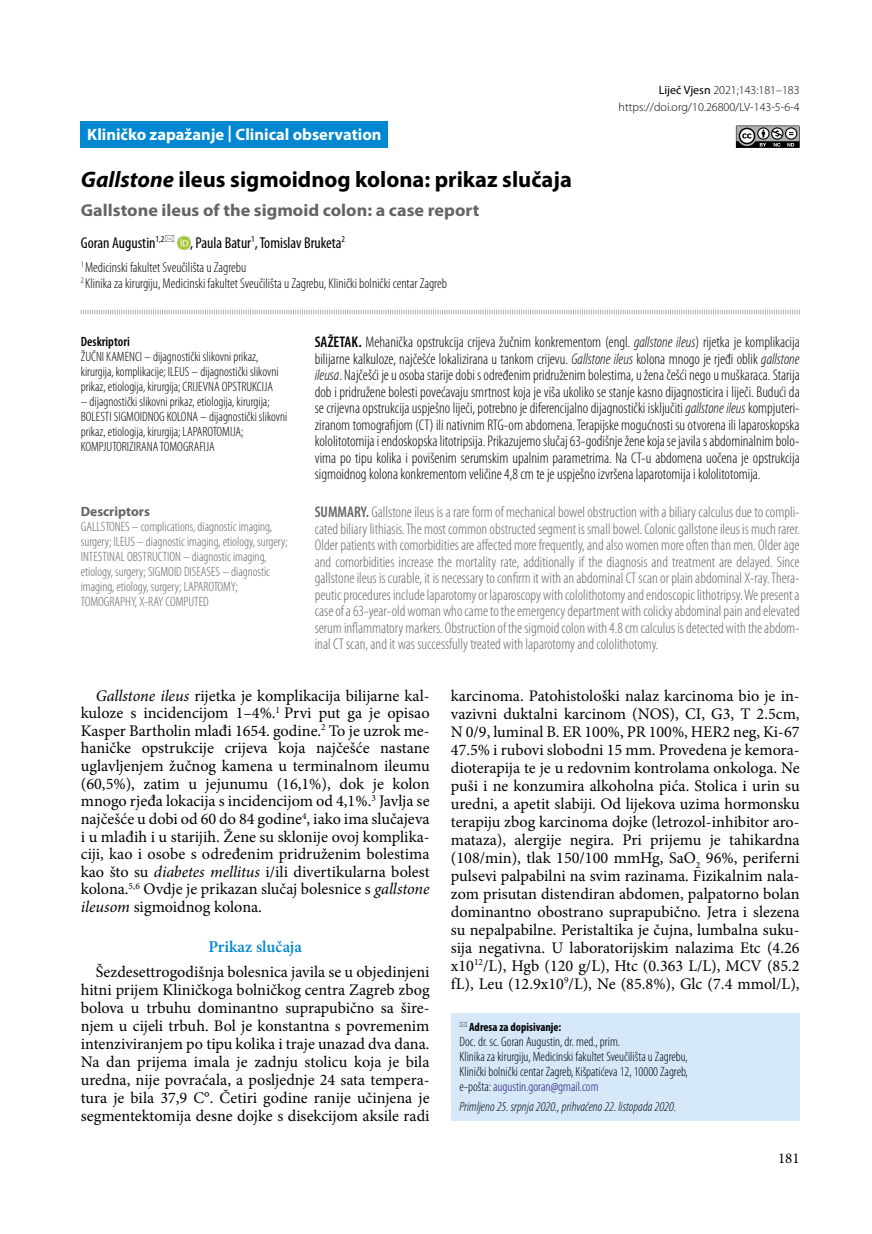
<style>
.page{position:relative;width:872px;height:1234px;background:#fff}
.page>*{position:absolute;margin:0;border:0;box-sizing:border-box;transform-origin:0 0}
.t1{font:700 22.5px "Myriad Pro";color:#000}
.t2{font:700 17.25px "Myriad Pro";color:#646365;scale:1.05 1}
.t3{font:700 16.5px "Myriad Pro";color:#fff}
.t4{font:600 16.5px "Minion Pro";color:#0087d1}
.t5{font:16.2px/18px "Minion Pro";color:#000;text-align:justify}
.t6{font:condensed 15.75px "Myriad Pro";color:#000}
.t7{font:300 condensed 15.45px/16.5px "Myriad Pro";color:#000;text-align:justify}
.t8{font:300 condensed 15.45px/16.5px "Myriad Pro";color:#646365;text-align:justify}
.t9{font:15px "Minion Pro";color:#000}
.t10{font:300 condensed 14.25px/15.8px "Myriad Pro";color:#000}
.t11{font:300 condensed 13.5px/15px "Myriad Pro";color:#000}
.t12{font:300 condensed 13.5px/15px "Myriad Pro";color:#646365}
.t13{font:italic 300 condensed 13.5px "Myriad Pro";color:#000}
.t14{font:600 condensed 13.5px "Myriad Pro";color:#000}
.t15{font:700 13.5px "Myriad Pro";color:#646365}
.t16{font:300 12px/16.5px "Myriad Pro";color:#000;text-align:right}
.t17{font:700 condensed 12px "Myriad Pro";color:#000}
.s1{font-style:italic}
.s2{font-weight:400}
.s3{font-weight:600}
.s4{color:#231177}
</style>
<div class="page">
<svg style="left:736px;top:125px;width:63px;height:23px"></svg>
<div style="left:451px;top:1013px;width:348px;height:107px;background:#d5e9f9"></div>
<div style="left:81px;top:121px;width:307px;height:27px;background:#0087d1"></div>
<svg style="left:80px;top:309px;width:720px;height:6px"></svg>
<svg style="left:177px;top:236px;width:13px;height:13px"></svg>
<p class="t3" style="left:87px;top:123px;width:296px">Kliničko zapažanje | Clinical observation</p>
<h1 class="t1" style="left:81px;top:165px;width:492px"><span class="s1">Gallstone</span> ileus sigmoidnog kolona: prikaz slučaja</h1>
<p class="t2" style="left:81px;top:199px;width:381px">Gallstone ileus of the sigmoid colon: a case report</p>
<p class="t6" style="left:81px;top:233px;width:85px">Goran Augustin<sup>1,2</sup></p>
<p class="t6" style="left:190px;top:233px;width:157px">, Paula Batur<sup>1</sup>, Tomislav Bruketa<sup>2</sup></p>
<p class="t10" style="left:81px;top:259px;width:368px"><sup>1</sup> Medicinski fakultet Sveučilišta u Zagrebu<br><sup>2</sup> Klinika za kirurgiju, Medicinski fakultet Sveučilišta u Zagrebu, Klinički bolnički centar Zagreb</p>
<p class="t16" style="left:618px;top:82px;width:182px"><span class="s2">Liječ Vjesn</span> 2021;143:181–183 https://doi.org/10.26800/LV-143-5-6-4</p>
<p class="t14" style="left:81px;top:333px;width:50px">Deskriptori</p>
<p class="t11" style="left:81px;top:348px;width:199px">ŽUČNI KAMENCI – dijagnostički slikovni prikaz, kirurgija, komplikacije; ILEUS – dijagnostički slikovni prikaz, etiologija, kirurgija; CRIJEVNA OPSTRUKCIJA</p>
<p class="t11" style="left:81px;top:393px;width:208px">– dijagnostički slikovni prikaz, etiologija, kirurgija; BOLESTI SIGMOIDNOG KOLONA – dijagnostički slikovni prikaz, etiologija, kirurgija; LAPAROTOMIJA; KOMPJUTORIZIRANA TOMOGRAFIJA</p>
<p class="t7" style="left:315px;top:333px;width:486px"><span class="s3">SAŽETAK.</span> Mehanička opstrukcija crijeva žučnim konkrementom (engl. <span class="s1">gallstone ileus</span>) rijetka je komplikacija bilijarne kalkuloze, najčešće lokalizirana u tankom crijevu. <span class="s1">Gallstone ileus</span> kolona mnogo je rjeđi oblik <span class="s1">gallstone ileusa</span>. Najčešći je u osoba starije dobi s određenim pridruženim bolestima, u žena češći nego u muškaraca. Starija dob i pridružene bolesti povećavaju smrtnost koja je viša ukoliko se stanje kasno dijagnosticira i liječi. Budući da se crijevna opstrukcija uspješno liječi, potrebno je diferencijalno dijagnostički isključiti <span class="s1">gallstone ileus</span> kompjuteri&shy;ziranom tomografijom (CT) ili nativnim RTG-om abdomena. Terapijske mogućnosti su otvorena ili laparoskopska kololitotomija i endoskopska litotripsija. Prikazujemo slučaj 63-godišnje žene koja se javila s abdominalnim bolo&shy;vima po tipu kolika i povišenim serumskim upalnim parametrima. Na CT-u abdomena uočena je opstrukcija sigmoidnog kolona konkrementom veličine 4,8 cm te je uspješno izvršena laparotomija i kololitotomija.</p>
<p class="t15" style="left:81px;top:502px;width:71px">Descriptors</p>
<p class="t12" style="left:81px;top:518px;width:208px">GALLSTONES – complications, diagnostic imaging, surgery; ILEUS – diagnostic imaging, etiology, surgery; INTESTINAL OBSTRUCTION – diagnostic imaging, etiology, surgery; SIGMOID DISEASES – diagnostic imaging, etiology, surgery; LAPAROTOMY; TOMOGRAPHY, X-RAY COMPUTED</p>
<p class="t8" style="left:315px;top:504px;width:486px"><span class="s3">SUMMARY.</span> Gallstone ileus is a rare form of mechanical bowel obstruction with a biliary calculus due to compli&shy;cated biliary lithiasis. The most common obstructed segment is small bowel. Colonic gallstone ileus is much rarer.<br>Older patients with comorbidities are affected more frequently, and also women more often than men. Older age and comorbidities increase the mortality rate, additionally if the diagnosis and treatment are delayed. Since gallstone ileus is curable, it is necessary to confirm it with an abdominal CT scan or plain abdominal X-ray. Thera&shy;peutic procedures include laparotomy or laparoscopy with cololithotomy and endoscopic lithotripsy. We present a case of a 63-year-old woman who came to the emergency department with colicky abdominal pain and elevated serum inflammatory markers. Obstruction of the sigmoid colon with 4.8 cm calculus is detected with the abdom&shy;inal CT scan, and it was successfully treated with laparotomy and cololithotomy.</p>
<p class="t5" style="left:81px;top:686px;width:350px;line-height:17.5px;text-indent:15px"><span class="s1">Gallstone ileus</span> rijetka je komplikacija bilijarne kal&shy;kuloze s incidencijom 1–4%.<sup>1</sup> Prvi put ga je opisao Kasper Bartholin mlađi 1654. godine.<sup>2</sup> To je uzrok me&shy;haničke opstrukcije crijeva koja najčešće nastane uglavljenjem žučnog kamena u terminalnom ileumu (60,5%), zatim u jejunumu (16,1%), dok je kolon mnogo rjeđa lokacija s incidencijom od 4,1%.<sup>3</sup> Javlja se najčešće u dobi od 60 do 84 godine<sup>4</sup>, iako ima slučajeva i u mlađih i u starijih. Žene su sklonije ovoj komplika&shy;ciji, kao i osobe s određenim pridruženim bolestima kao što su <span class="s1">diabetes mellitus</span> i/ili divertikularna bolest kolona.<sup>5,6</sup> Ovdje je prikazan slučaj bolesnice s <span class="s1">gallstone ileusom</span> sigmoidnog kolona.</p>
<p class="t4" style="left:208px;top:934px;width:95px">Prikaz slučaja</p>
<p class="t5" style="left:81px;top:962px;width:350px;text-indent:15px">Šezdesettrogodišnja bolesnica javila se u objedinjeni hitni prijem Kliničkoga bolničkog centra Zagreb zbog bolova u trbuhu dominantno suprapubično sa šire&shy;njem u cijeli trbuh. Bol je konstantna s povremenim intenziviranjem po tipu kolika i traje unazad dva dana.<br>Na dan prijema imala je zadnju stolicu koja je bila uredna, nije povraćala, a posljednje 24 sata tempera&shy;tura je bila 37,9 C°. Četiri godine ranije učinjena je segmentektomija desne dojke s disekcijom aksile radi</p>
<p class="t5" style="left:451px;top:686px;width:350px">karcinoma. Patohistološki nalaz karcinoma bio je in&shy;vazivni duktalni karcinom (NOS), CI, G3, T 2.5cm, N 0/9, luminal B. ER 100%, PR 100%, HER2 neg, Ki-67<br>47.5% i rubovi slobodni 15 mm. Provedena je kemora&shy;dioterapija te je u redovnim kontrolama onkologa. Ne puši i ne konzumira alkoholna pića. Stolica i urin su uredni, a apetit slabiji. Od lijekova uzima hormonsku terapiju zbog karcinoma dojke (letrozol-inhibitor aro&shy;mataza), alergije negira. Pri prijemu je tahikardna (108/min), tlak 150/100 mmHg, SaO<sub>2</sub> 96%, periferni pulsevi palpabilni na svim razinama. Fizikalnim nala&shy;zom prisutan distendiran abdomen, palpatorno bolan dominantno obostrano suprapubično. Jetra i slezena su nepalpabilne. Peristaltika je čujna, lumbalna suku&shy;sija negativna. U laboratorijskim nalazima Etc (4.26 x10<sup>12</sup>/L), Hgb (120 g/L), Htc (0.363 L/L), MCV (85.2 fL), Leu (12.9x10<sup>9</sup>/L), Ne (85.8%), Glc (7.4 mmol/L),</p>
<p class="t17" style="left:469px;top:1019px;width:94px">Adresa za dopisivanje:</p>
<p class="t11" style="left:459px;top:1033px;width:230px">Doc. dr. sc. Goran Augustin, dr. med., prim.<br>Klinika za kirurgiju, Medicinski fakultet Sveučilišta u Zagrebu, Klinički bolnički centar Zagreb, Kišpatićeva 12, 10000 Zagreb, e-pošta: <span class="s4">augustin.goran@gmail.com</span></p>
<p class="t13" style="left:459px;top:1097px;width:218px">Primljeno 25. srpnja 2020., prihvaćeno 22. listopada 2020.</p>
<p class="t9" style="left:778px;top:1147px;width:23px">181</p>
</div>
